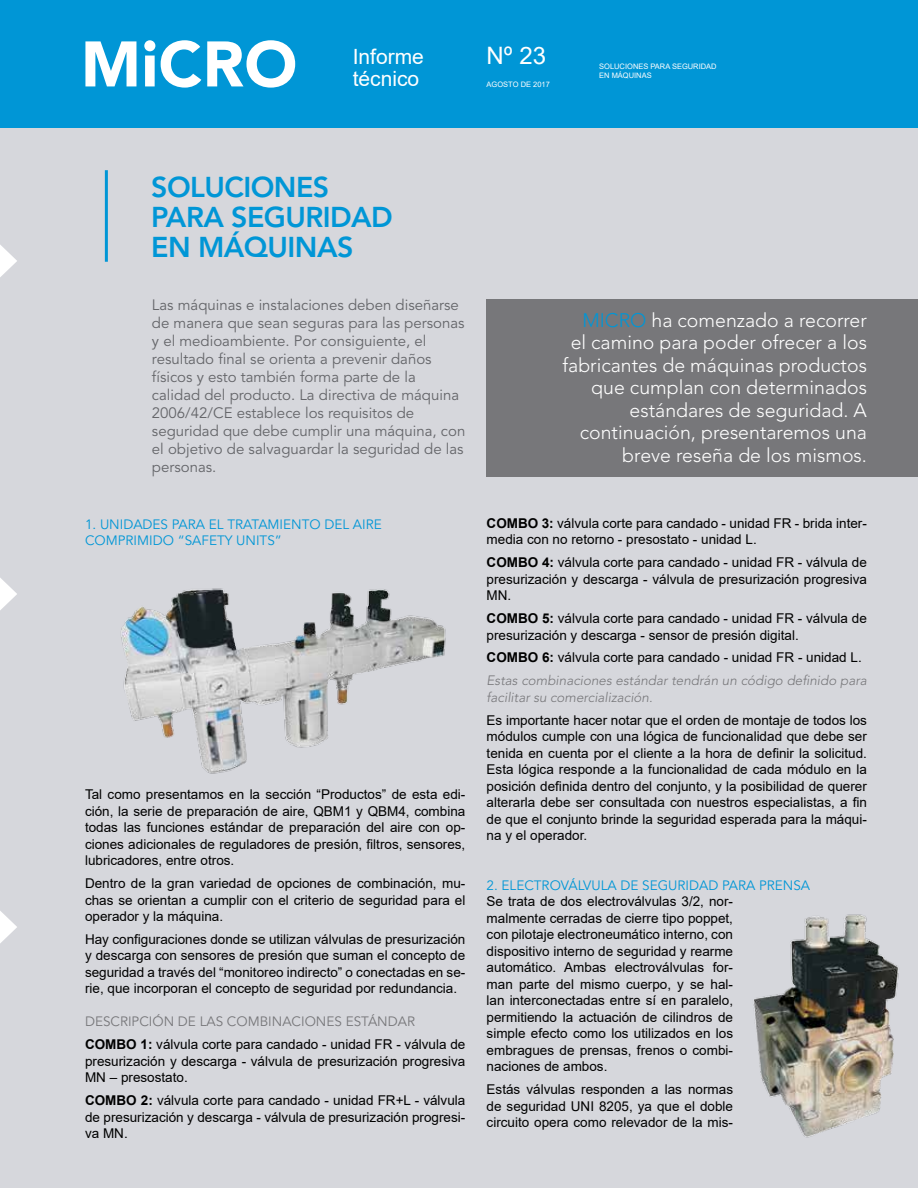
<style>
.page{position:relative;width:918px;height:1188px;background:#fff}
.page>*{position:absolute;margin:0;border:0;box-sizing:border-box;transform-origin:0 0}
.t1{font:900 63.6px "Avenir";letter-spacing:.005em;color:#fff}
.t2{font:800 28.5px/30px "Avenir LT Std";letter-spacing:-.02em;color:#0096d6}
.t3{font:24px "Arial";color:#fff}
.t4{font:21px/22.5px "Arial";color:#fff}
.t5{font:300 19.5px/22.5px "Avenir LT Std";color:#fff;text-align:right}
.t6{font:15px/18px "Avenir LT Std";color:#646569}
.t7{font:13.5px/16.5px "Arial";color:#000;text-align:justify}
.t8{font:13.5px/16.5px "Avenir LT Std";color:#0096d6}
.t9{font:italic 300 13.5px/16.5px "Avenir LT Std";color:#77777a}
.t10{font:13.5px "Avenir LT Std";color:#77777a}
.t11{font:7.5px/9px "Arial";color:#fff}
.s1{color:#0096d6}
.s2{font-weight:700}
</style>
<div class="page">
<div style="left:0;top:128px;width:918px;height:1060px;background:#d6d7dc"></div>
<div style="left:0;top:0;width:918px;height:128px;background:#0096d6"></div>
<svg style="left:0;top:578px;width:17px;height:32px"></svg>
<svg style="left:0;top:245px;width:17px;height:32px"></svg>
<svg style="left:0;top:911px;width:17px;height:32px"></svg>
<hr style="left:105px;top:170px;width:3px;height:92px;background:#0096d6">
<div style="left:487px;top:299px;width:431px;height:177px;background:#77777a"></div>
<img style="left:121px;top:588px;width:325px;height:186px">
<img style="left:753px;top:914px;width:146px;height:224px">
<h1 class="t1" style="left:81px;top:26px;width:218px">MiCRO</h1>
<h3 class="t4" style="left:353px;top:45px;width:73px">Informe técnico</h3>
<h3 class="t3" style="left:487px;top:39px;width:61px">Nº 23</h3>
<p class="t11" style="left:487px;top:80px;width:65px">AGOSTO DE 2017</p>
<p class="t11" style="left:599px;top:62px;width:119px">SOLUCIONES PARA SEGURIDAD<br>EN MÁQUINAS</p>
<h2 class="t2" style="left:151px;top:172px;width:243px">SOLUCIONES<br>PARA SEGURIDAD<br>EN MÁQUINAS</h2>
<p class="t6" style="left:152px;top:296px;width:315px">Las máquinas e instalaciones deben diseñarse de manera que sean seguras para las personas y el medioambiente. Por consiguiente, el resultado final se orienta a prevenir daños físicos y esto también forma parte de la calidad del producto. La directiva de máquina 2006/42/CE establece los requisitos de seguridad que debe cumplir una máquina, con el objetivo de salvaguardar la seguridad de las personas.</p>
<h3 class="t5" style="left:562px;top:309px;width:306px"><span class="s1">MICRO</span> ha comenzado a recorrer el camino para poder ofrecer a los fabricantes de máquinas productos que cumplan con determinados estándares de seguridad. A continuación, presentaremos una breve reseña de los mismos.</h3>
<p class="t8" style="left:85px;top:516px;width:298px">1. UNIDADES PARA EL TRATAMIENTO DEL AIRE<br>COMPRIMIDO “SAFETY UNITS”</p>
<p class="t7" style="left:85px;top:786px;width:382px">Tal como presentamos en la sección “Productos” de esta edi&shy;ción, la serie de preparación de aire, QBM1 y QBM4, combina todas las funciones estándar de preparación del aire con op&shy;ciones adicionales de reguladores de presión, filtros, sensores, lubricadores, entre otros.</p>
<p class="t7" style="left:85px;top:875px;width:382px">Dentro de la gran variedad de opciones de combinación, mu&shy;chas se orientan a cumplir con el criterio de seguridad para el operador y la máquina.</p>
<p class="t7" style="left:85px;top:931px;width:382px">Hay configuraciones donde se utilizan válvulas de presurización y descarga con sensores de presión que suman el concepto de seguridad a través del “monitoreo indirecto” o conectadas en se&shy;rie, que incorporan el concepto de seguridad por redundancia.</p>
<p class="t10" style="left:85px;top:1014px;width:332px">DESCRIPCIÓN DE LAS COMBINACIONES ESTÁNDAR</p>
<p class="t7" style="left:85px;top:1036px;width:382px"><span class="s2">COMBO 1:</span> válvula corte para candado - unidad FR - válvula de presurización y descarga - válvula de presurización progresiva MN – presostato.</p>
<p class="t7" style="left:85px;top:1092px;width:382px"><span class="s2">COMBO 2:</span> válvula corte para candado - unidad FR+L - válvula de presurización y descarga - válvula de presurización progresi&shy;va MN.</p>
<p class="t7" style="left:487px;top:515px;width:382px"><span class="s2">COMBO 3:</span> válvula corte para candado - unidad FR - brida inter&shy;media con no retorno - presostato - unidad L.</p>
<p class="t7" style="left:487px;top:554px;width:382px"><span class="s2">COMBO 4:</span> válvula corte para candado - unidad FR - válvula de presurización y descarga - válvula de presurización progresiva MN.</p>
<p class="t7" style="left:487px;top:610px;width:382px"><span class="s2">COMBO 5:</span> válvula corte para candado - unidad FR - válvula de presurización y descarga - sensor de presión digital.</p>
<p class="t7" style="left:487px;top:649px;width:377px"><span class="s2">COMBO 6:</span> válvula corte para candado - unidad FR - unidad L.</p>
<p class="t9" style="left:487px;top:673px;width:382px">Estas combinaciones estándar tendrán un código definido para facilitar su comercialización.</p>
<p class="t7" style="left:487px;top:712px;width:382px">Es importante hacer notar que el orden de montaje de todos los módulos cumple con una lógica de funcionalidad que debe ser tenida en cuenta por el cliente a la hora de definir la solicitud.<br>Esta lógica responde a la funcionalidad de cada módulo en la posición definida dentro del conjunto, y la posibilidad de querer alterarla debe ser consultada con nuestros especialistas, a fin de que el conjunto brinde la seguridad esperada para la máqui&shy;na y el operador.</p>
<p class="t8" style="left:487px;top:877px;width:325px">2. ELECTROVÁLVULA DE SEGURIDAD PARA PRENSA</p>
<p class="t7" style="left:487px;top:893px;width:248px">Se trata de dos electroválvulas 3/2, nor&shy;malmente cerradas de cierre tipo poppet, con pilotaje electroneumático interno, con dispositivo interno de seguridad y rearme automático. Ambas electroválvulas for&shy;man parte del mismo cuerpo, y se hal&shy;lan interconectadas entre sí en paralelo, permitiendo la actuación de cilindros de simple efecto como los utilizados en los embragues de prensas, frenos o combi&shy;naciones de ambos.</p>
<p class="t7" style="left:487px;top:1081px;width:248px">Estás válvulas responden a las normas de seguridad UNI 8205, ya que el doble circuito opera como relevador de la mis-</p>
</div>
